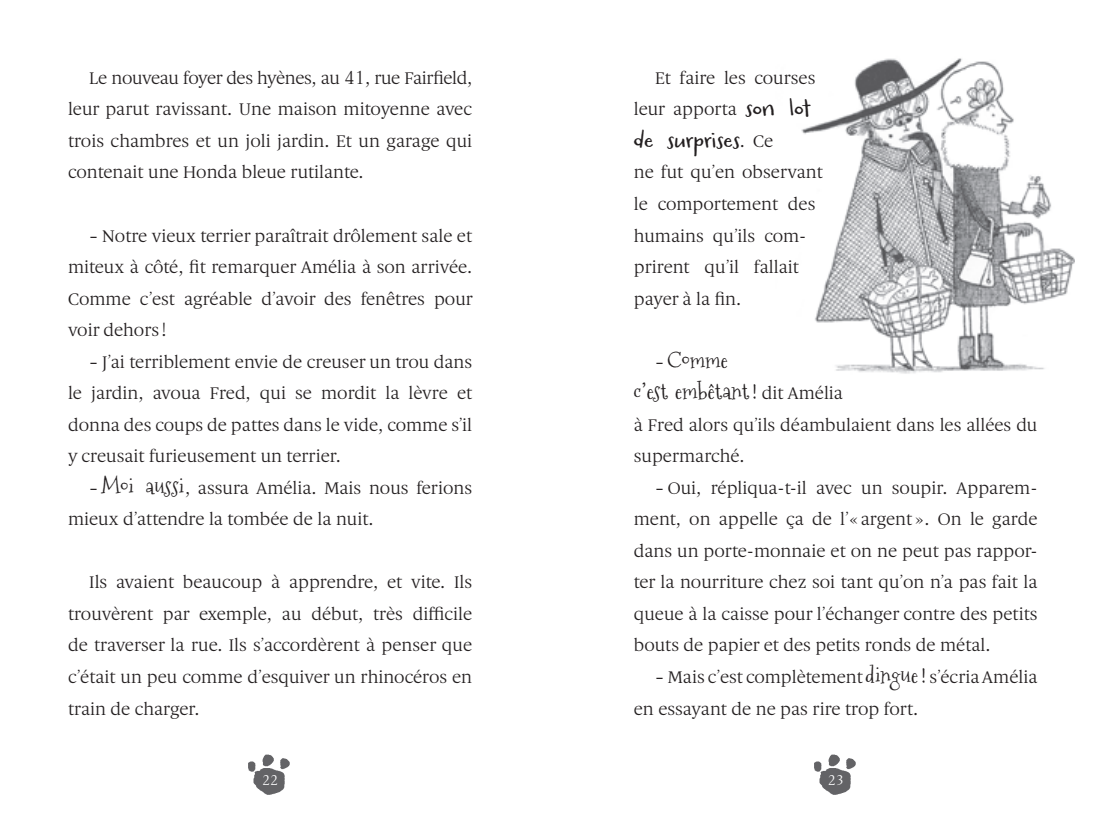
<style>
.page{position:relative;width:1106px;height:830px;background:#fff}
.page>*{position:absolute;margin:0;border:0;box-sizing:border-box;transform-origin:0 0}
.t1{font:24px "Carrotflower";color:#231f20}
.t2{font:21.75px/31.5px "Mountainsof Christmas";letter-spacing:.01em;color:#231f20}
.t3{font:18px/31.5px "Gauthier FY";color:#231f20;text-align:justify}
.t4{font:13.5px "Gauthier FY";color:#fff}
.s1{font-family:"Mountainsof Christmas";font-size:21.75px}
.s2{font-family:"Carrotflower";font-size:24px}
.s3{font-family:"Gauthier FY";font-size:18px}
</style>
<div class="page">
<img style="left:801px;top:58px;width:273px;height:316px">
<img style="left:248px;top:754px;width:42px;height:41px">
<img style="left:814px;top:754px;width:42px;height:41px">
<p class="t3" style="left:68px;top:62px;width:405px;text-indent:21px">Le nouveau foyer des hyènes, au 41, rue Fairfield, leur parut ravissant. Une maison mitoyenne avec trois chambres et un joli jardin. Et un garage qui contenait une Honda bleue rutilante.</p>
<p class="t3" style="left:68px;top:220px;width:406px;text-indent:21px">– Notre vieux terrier paraîtrait drôlement sale et miteux à côté, fit remarquer Amélia à son arrivée.<br>Comme c’est agréable d’avoir des fenêtres pour voir dehors !</p>
<p class="t3" style="left:68px;top:346px;width:405px;text-indent:21px">– J’ai terriblement envie de creuser un trou dans le jardin, avoua Fred, qui se mordit la lèvre et donna des coups de pattes dans le vide, comme s’il y creusait furieusement un terrier.</p>
<p class="t3" style="left:68px;top:472px;width:405px;text-indent:21px">– <span class="s1">Moi aussi</span>, assura Amélia. Mais nous ferions mieux d’attendre la tombée de la nuit.</p>
<p class="t3" style="left:68px;top:566px;width:405px;text-indent:21px">Ils avaient beaucoup à apprendre, et vite. Ils trouvèrent par exemple, au début, très difficile de traverser la rue. Ils s’accordèrent à penser que c’était un peu comme d’esquiver un rhinocéros en train de charger.</p>
<p class="t3" style="left:634px;top:62px;width:183px;text-align:right">Et faire les courses leur apporta <span class="s2">son lot</span></p>
<h1 class="t1" style="left:634px;top:125px;width:141px">de surprises<span class="s3">. Ce</span></h1>
<p class="t3" style="left:634px;top:157px;width:190px;text-align:left">ne fut qu’en observant le comportement des humains qu’ils com&shy;prirent qu’il fallait payer à la fin.</p>
<p class="t2" style="left:634px;top:344px;width:211px;text-indent:21px"><span class="s3">–</span> Comme<br>c’est embêtant! <span class="s3">dit Amélia</span></p>
<p class="t3" style="left:634px;top:409px;width:405px">à Fred alors qu’ils déambulaient dans les allées du supermarché.</p>
<p class="t3" style="left:634px;top:472px;width:405px;text-indent:21px">– Oui, répliqua-t-il avec un soupir. Apparem&shy;ment, on appelle ça de l’«argent». On le garde dans un porte-monnaie et on ne peut pas rappor&shy;ter la nourriture chez soi tant qu’on n’a pas fait la queue à la caisse pour l’échanger contre des petits bouts de papier et des petits ronds de métal.</p>
<p class="t3" style="left:634px;top:661px;width:405px;text-indent:21px">– Mais c’est complètement <span class="s1">dingue!</span> s’écria Amélia en essayant de ne pas rire trop fort.</p>
<p class="t4" style="left:262px;top:772px;width:18px">22</p>
<p class="t4" style="left:827px;top:772px;width:22px">23</p>
</div>
